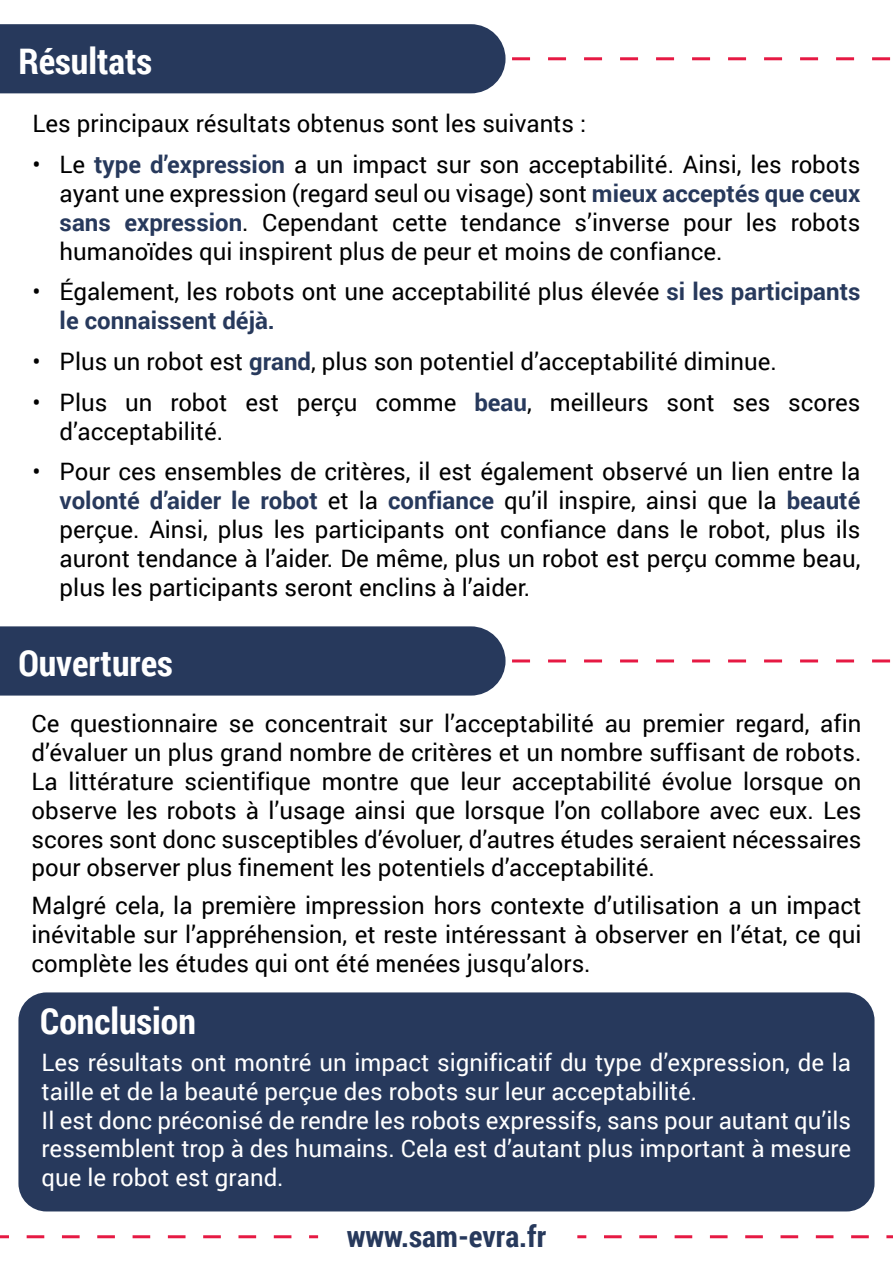
<style>
.page{position:relative;width:893px;height:1263px;background:#fff}
.page>*{position:absolute;margin:0;border:0;box-sizing:border-box;transform-origin:0 0}
.t1{font:700 36px "Roboto Condensed";color:#fff}
.t2{font:700 30px "Roboto Condensed";color:#27395c}
.t3{font:24px/28.8px "Roboto";color:#000;text-align:justify}
.t4{font:24px/28.8px "Roboto";color:#fff}
.s1{font-weight:700;color:#27395c}
</style>
<div class="page">
<div style="left:0;top:24px;width:505px;height:69px;background:#27395c"></div>
<svg style="left:512px;top:57px;width:379px;height:3px"></svg>
<div style="left:0;top:626px;width:505px;height:69px;background:#27395c"></div>
<svg style="left:512px;top:659px;width:379px;height:3px"></svg>
<svg style="left:0;top:1235px;width:9px;height:3px"></svg>
<svg style="left:27px;top:1235px;width:265px;height:3px"></svg>
<svg style="left:309px;top:1235px;width:9px;height:3px"></svg>
<svg style="left:577px;top:1235px;width:9px;height:3px"></svg>
<svg style="left:604px;top:1235px;width:265px;height:3px"></svg>
<svg style="left:886px;top:1235px;width:7px;height:3px"></svg>
<div style="left:18px;top:992px;width:856px;height:219px;background:#27395c;border-radius:28px"></div>
<h1 class="t1" style="left:18px;top:36px;width:135px">Résultats</h1>
<p class="t3" style="left:33px;top:108px;width:555px">Les principaux résultats obtenus sont les suivants :</p>
<p class="t3" style="left:60px;top:149px;width:802px;text-indent:-27px">• Le <span class="s1">type d’expression</span> a un impact sur son acceptabilité. Ainsi, les robots ayant une expression (regard seul ou visage) sont <span class="s1">mieux acceptés que ceux sans expression</span>. Cependant cette tendance s’inverse pour les robots humanoïdes qui inspirent plus de peur et moins de confiance.</p>
<p class="t3" style="left:60px;top:276px;width:802px;text-indent:-27px">• Également, les robots ont une acceptabilité plus élevée <span class="s1">si les participants le connaissent déjà.</span></p>
<p class="t3" style="left:33px;top:346px;width:746px">• Plus un robot est <span class="s1">grand</span>, plus son potentiel d’acceptabilité diminue.</p>
<p class="t3" style="left:60px;top:387px;width:802px;text-indent:-27px">• Plus un robot est perçu comme <span class="s1">beau</span>, meilleurs sont ses scores d’acceptabilité.</p>
<p class="t3" style="left:60px;top:456px;width:802px;text-indent:-27px">• Pour ces ensembles de critères, il est également observé un lien entre la <span class="s1">volonté d’aider le robot</span> et la <span class="s1">confiance</span> qu’il inspire, ainsi que la <span class="s1">beauté </span>perçue. Ainsi, plus les participants ont confiance dans le robot, plus ils auront tendance à l’aider. De même, plus un robot est perçu comme beau, plus les participants seront enclins à l’aider.</p>
<h1 class="t1" style="left:18px;top:638px;width:156px">Ouvertures</h1>
<p class="t3" style="left:32px;top:709px;width:831px">Ce questionnaire se concentrait sur l’acceptabilité au premier regard, afin d’évaluer un plus grand nombre de critères et un nombre suffisant de robots.<br>La littérature scientifique montre que leur acceptabilité évolue lorsque on observe les robots à l’usage ainsi que lorsque l’on collabore avec eux. Les scores sont donc susceptibles d’évoluer, d’autres études seraient nécessaires pour observer plus finement les potentiels d’acceptabilité.</p>
<p class="t3" style="left:32px;top:890px;width:831px">Malgré cela, la première impression hors contexte d’utilisation a un impact inévitable sur l’appréhension, et reste intéressant à observer en l’état, ce qui complète les études qui ont été menées jusqu’alors.</p>
<h1 class="t1" style="left:40px;top:996px;width:157px">Conclusion</h1>
<p class="t4" style="left:42px;top:1047px;width:811px">Les résultats ont montré un impact significatif du type d’expression, de la taille et de la beauté perçue des robots sur leur acceptabilité.<br>Il est donc préconisé de rendre les robots expressifs, sans pour autant qu’ils ressemblent trop à des humains. Cela est d’autant plus important à mesure que le robot est grand.</p>
<p class="t2" style="left:347px;top:1215px;width:201px">www.sam-evra.fr</p>
</div>
